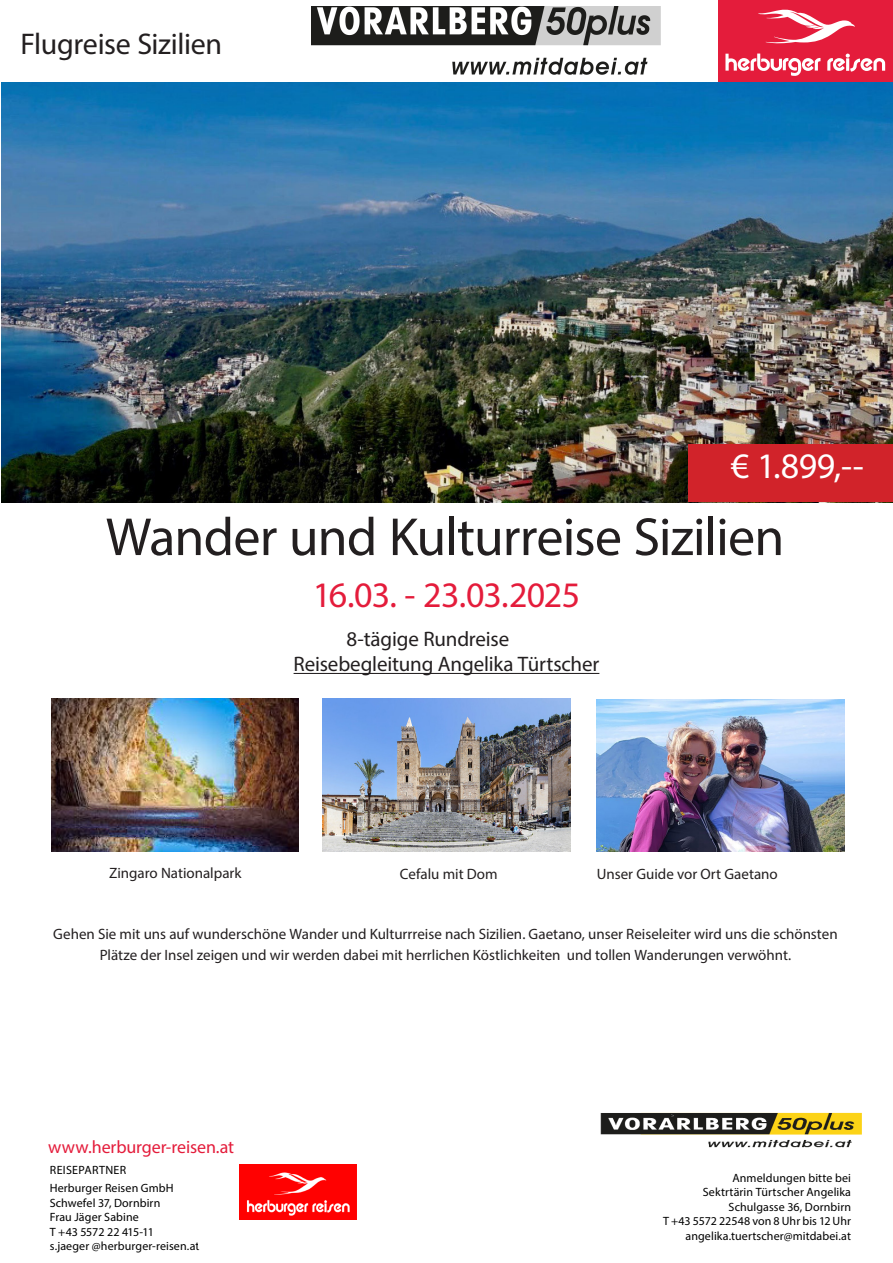
<style>
.page{position:relative;width:893px;height:1263px;background:#fff}
.page>*{position:absolute;margin:0;border:0;box-sizing:border-box;transform-origin:0 0}
.t1{font:54px "Myriad Pro";letter-spacing:-.02em;color:#231f20}
.t2{font:36px "Myriad Pro";letter-spacing:-.03em;color:#e41c3b}
.t3{font:36px "Myriad Pro";color:#fff}
.t4{font:30px "Myriad Pro";letter-spacing:-.01em;color:#231f20}
.t5{font:21px "Myriad Pro";letter-spacing:-.01em;color:#231f20}
.t6{font:18px "Myriad Pro";letter-spacing:-.005em;color:#e41c3b}
.Fließtext{font:15px/21px "Myriad Pro";color:#231f20;text-align:center}
.t7{font:12px "Myriad Pro";letter-spacing:.01em;color:#000}
.t8{font:12px "Myriad Pro";letter-spacing:-.02em;color:#000}
</style>
<div class="page">
<img style="left:1px;top:81px;width:892px;height:421px">
<div style="left:688px;top:444px;width:205px;height:58px;background:#d1232a"></div>
<div style="left:719px;top:0;width:174px;height:81px;background:#e41c3b"></div>
<svg style="left:758px;top:9px;width:97px;height:35px"></svg>
<svg style="left:725px;top:54px;width:95px;height:22px"></svg>
<svg style="left:827px;top:54px;width:58px;height:18px"></svg>
<hr style="left:294px;top:673px;width:305px;height:1px;background:#231f20">
<img style="left:51px;top:699px;width:248px;height:153px">
<img style="left:597px;top:700px;width:247px;height:152px">
<img style="left:323px;top:699px;width:247px;height:153px">
<img style="left:240px;top:1164px;width:116px;height:55px">
<img style="left:312px;top:7px;width:349px;height:68px">
<img style="left:600px;top:1112px;width:262px;height:36px">
<p class="t4" style="left:20px;top:26px;width:203px">Flugreise Sizilien</p>
<p class="t3" style="left:731px;top:443px;width:135px">€ 1.899,--</p>
<p class="t1" style="left:106px;top:504px;width:680px">Wander und Kulturreise Sizilien</p>
<p class="t2" style="left:313px;top:573px;width:269px">16.03. - 23.03.2025</p>
<p class="t5" style="left:346px;top:626px;width:164px">8-tägige Rundreise</p>
<p class="t5" style="left:294px;top:651px;width:307px">Reisebegleitung Angelika Türtscher</p>
<p class="Fließtext" style="left:109px;top:862px;width:134px">Zingaro Nationalpark</p>
<p class="Fließtext" style="left:400px;top:863px;width:99px">Cefalu mit Dom</p>
<p class="Fließtext" style="left:597px;top:863px;width:182px">Unser Guide vor Ort Gaetano</p>
<p class="Fließtext" style="left:53px;top:923px;width:786px">Gehen Sie mit uns auf wunderschöne Wander und Kulturrreise nach Sizilien. Gaetano, unser Reiseleiter wird uns die schönsten<br>Plätze der Insel zeigen und wir werden dabei mit herrlichen Köstlichkeiten und tollen Wanderungen verwöhnt.</p>
<p class="t6" style="left:48px;top:1136px;width:187px">www.herburger-reisen.at</p>
<p class="t7" style="left:50px;top:1162px;width:78px">REISEPARTNER</p>
<p class="t7" style="left:50px;top:1181px;width:125px">Herburger Reisen GmbH</p>
<p class="t7" style="left:50px;top:1195px;width:112px">Schwefel 37, Dornbirn</p>
<p class="t7" style="left:50px;top:1210px;width:91px">Frau Jäger Sabine</p>
<p class="t8" style="left:50px;top:1224px;width:106px">T +43 5572 22 415-11</p>
<p class="t7" style="left:50px;top:1238px;width:151px">s.jaeger @herburger-reisen.at</p>
<p class="t7" style="left:732px;top:1170px;width:120px">Anmeldungen bitte bei</p>
<p class="t7" style="left:703px;top:1185px;width:150px">Sektrtärin Türtscher Angelika</p>
<p class="t7" style="left:729px;top:1199px;width:124px">Schulgasse 36, Dornbirn</p>
<p class="t7" style="left:663px;top:1214px;width:189px">T +43 5572 22548 von 8 Uhr bis 12 Uhr</p>
<p class="t7" style="left:685px;top:1228px;width:167px">angelika.tuertscher@mitdabei.at</p>
</div>
